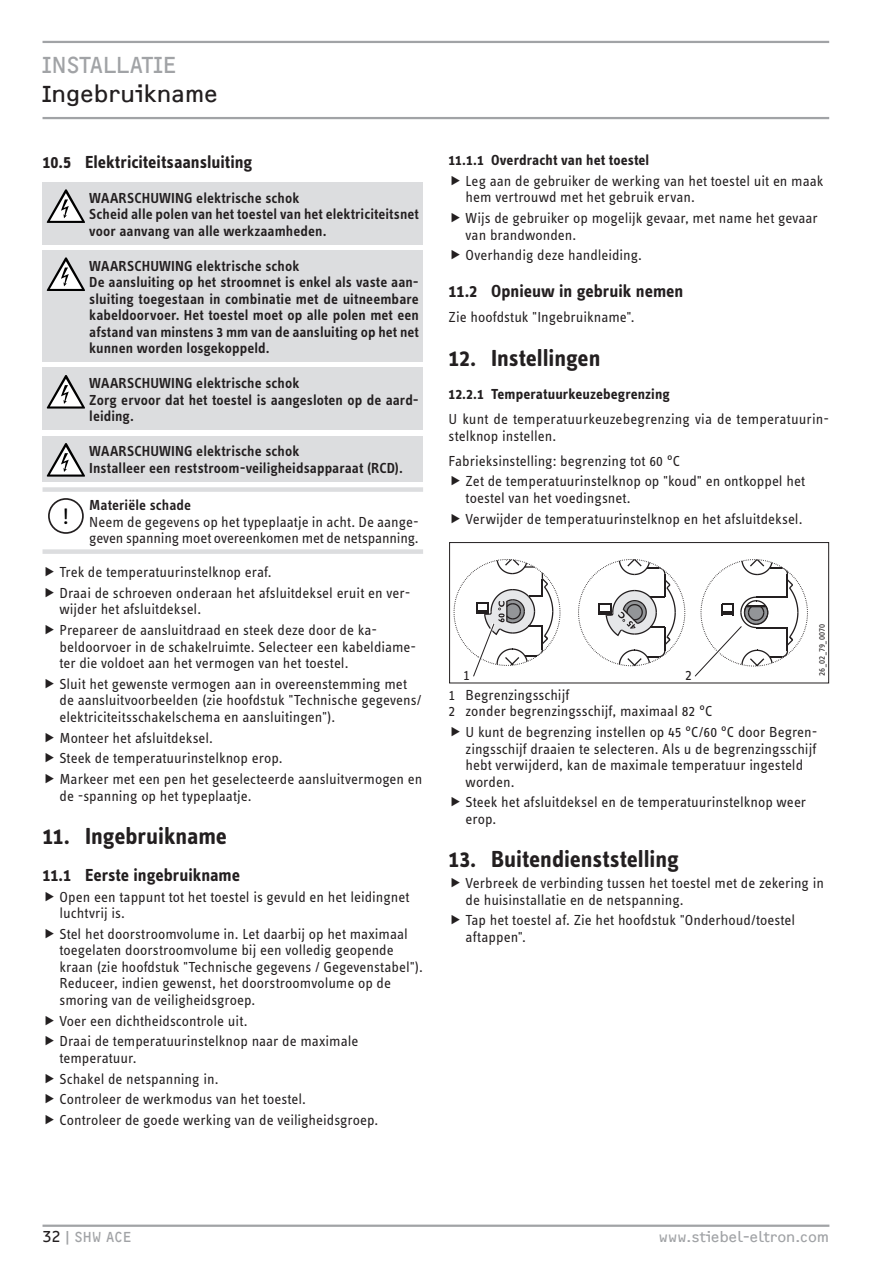
<style>
.page{position:relative;width:893px;height:1263px;background:#fff}
.page>*{position:absolute;margin:0;border:0;box-sizing:border-box;transform-origin:0 0}
.t1{font:700 24px "STE Info Text";color:#231f20}
.t2{font:24px "F2 FOCR Bczyk Com";letter-spacing:-.005em;color:#231f20}
.t3{font:24px "F2 FOCR Bczyk Com";letter-spacing:-.015em;color:#a1a3a6}
.t4{font:23.25px "STE Info Text";color:#000}
.t5{font:700 18px "STE Info Text";color:#231f20}
.t6{font:15px/16.5px "STE Info Text";color:#231f20}
.t7{font:600 15px/16.5px "STE Info Text";letter-spacing:.005em;color:#231f20}
.t8{font:700 15px "STE Info Text";letter-spacing:.005em;color:#231f20}
.t9{font:15px "F2 FOCR Bczyk Com";color:#a1a3a6}
.t10{font:9px "STE Info Text";letter-spacing:.02em;color:#231f20}
.s1{color:#231f20}
</style>
<div class="page">
<hr style="left:43px;top:1224px;width:786px;height:3px;background:#a1a3a6">
<hr style="left:43px;top:41px;width:786px;height:2px;background:#a1a3a6">
<hr style="left:43px;top:117px;width:786px;height:2px;background:#a1a3a6">
<div style="left:43px;top:182px;width:380px;height:62px;background:#dcdddf"></div>
<svg style="left:47px;top:189px;width:38px;height:34px"></svg>
<div style="left:43px;top:250px;width:380px;height:112px;background:#dcdddf"></div>
<svg style="left:47px;top:257px;width:38px;height:34px"></svg>
<div style="left:43px;top:368px;width:380px;height:62px;background:#dcdddf"></div>
<svg style="left:47px;top:375px;width:38px;height:34px"></svg>
<div style="left:43px;top:436px;width:380px;height:45px;background:#dcdddf"></div>
<svg style="left:47px;top:443px;width:38px;height:34px"></svg>
<div style="left:43px;top:487px;width:380px;height:5px;background:#dcdddf"></div>
<div style="left:43px;top:549px;width:380px;height:5px;background:#dcdddf"></div>
<div style="left:48px;top:498px;width:36px;height:36px;border:2px solid #231f20;border-radius:50%"></div>
<div style="left:449px;top:542px;width:380px;height:141px;border:1px solid #231f20"></div>
<svg style="left:453px;top:559px;width:355px;height:118px"></svg>
<h1 class="t3" style="left:43px;top:51px;width:135px">INSTALLATIE</h1>
<h1 class="t2" style="left:43px;top:80px;width:177px">Ingebruikname</h1>
<p class="t5" style="left:43px;top:151px;width:211px">10.5 Elektriciteitsaansluiting</p>
<p class="t7" style="left:89px;top:189px;width:331px">WAARSCHUWING elektrische schok<br>Scheid alle polen van het toestel van het elektriciteitsnet voor aanvang van alle werkzaamheden.</p>
<p class="t7" style="left:89px;top:257px;width:331px">WAARSCHUWING elektrische schok<br>De aansluiting op het stroomnet is enkel als vaste aan&shy;sluiting toegestaan in combinatie met de uitneembare kabeldoorvoer. Het toestel moet op alle polen met een afstand van minstens 3 mm van de aansluiting op het net kunnen worden losgekoppeld.</p>
<p class="t7" style="left:89px;top:375px;width:331px">WAARSCHUWING elektrische schok<br>Zorg ervoor dat het toestel is aangesloten op de aard&shy;leiding.</p>
<p class="t7" style="left:89px;top:443px;width:315px">WAARSCHUWING elektrische schok<br>Installeer een reststroom-veiligheidsapparaat (RCD).</p>
<h2 class="t4" style="left:62px;top:503px;width:8px">!</h2>
<p class="t7" style="left:89px;top:497px;width:103px">Materiële schade</p>
<p class="t6" style="left:89px;top:513px;width:331px">Neem de gegevens op het typeplaatje in acht. De aange&shy;geven spanning moet overeenkomen met de netspanning.</p>
<p class="t6" style="left:60px;top:562px;width:352px;line-height:20.7px">Trek de temperatuurinstelknop eraf.<br>Draai de schroeven onderaan het afsluitdeksel eruit en ver-</p>
<p class="t6" style="left:60px;top:599px;width:319px;line-height:20.7px">wijder het afsluitdeksel.<br>Prepareer de aansluitdraad en steek deze door de ka-</p>
<p class="t6" style="left:60px;top:638px;width:358px">beldoorvoer in de schakelruimte. Selecteer een kabeldiame&shy;ter die voldoet aan het vermogen van het toestel.</p>
<p class="t6" style="left:60px;top:675px;width:363px">Sluit het gewenste vermogen aan in overeenstemming met de aansluitvoorbeelden (zie hoofdstuk "Technische gegevens/ elektriciteitsschakelschema en aansluitingen").</p>
<p class="t6" style="left:60px;top:727px;width:364px;line-height:20.7px">Monteer het afsluitdeksel.<br>Steek de temperatuurinstelknop erop.<br>Markeer met een pen het geselecteerde aansluitvermogen en</p>
<p class="t6" style="left:60px;top:787px;width:194px">de -spanning op het typeplaatje.</p>
<h1 class="t1" style="left:43px;top:822px;width:186px">11. Ingebruikname</h1>
<p class="t5" style="left:43px;top:864px;width:199px">11.1 Eerste ingebruikname</p>
<p class="t6" style="left:60px;top:888px;width:351px">Open een tappunt tot het toestel is gevuld en het leidingnet luchtvrij is.</p>
<p class="t6" style="left:60px;top:925px;width:365px">Stel het doorstroomvolume in. Let daarbij op het maximaal toegelaten doorstroomvolume bij een volledig geopende kraan (zie hoofdstuk "Technische gegevens / Gegevenstabel").<br>Reduceer, indien gewenst, het doorstroomvolume op de smoring van de veiligheidsgroep.</p>
<p class="t6" style="left:60px;top:1010px;width:300px;line-height:20.7px">Voer een dichtheidscontrole uit.<br>Draai de temperatuurinstelknop naar de maximale</p>
<p class="t6" style="left:60px;top:1047px;width:320px;line-height:20.7px">temperatuur.<br>Schakel de netspanning in.<br>Controleer de werkmodus van het toestel.<br>Controleer de goede werking van de veiligheidsgroep.</p>
<p class="t8" style="left:449px;top:151px;width:202px">11.1.1 Overdracht van het toestel</p>
<p class="t6" style="left:466px;top:173px;width:359px">Leg aan de gebruiker de werking van het toestel uit en maak hem vertrouwd met het gebruik ervan.</p>
<p class="t6" style="left:466px;top:210px;width:354px">Wijs de gebruiker op mogelijk gevaar, met name het gevaar van brandwonden.</p>
<p class="t6" style="left:466px;top:247px;width:178px">Overhandig deze handleiding.</p>
<p class="t5" style="left:449px;top:281px;width:236px">11.2 Opnieuw in gebruik nemen</p>
<p class="t6" style="left:449px;top:309px;width:188px">Zie hoofdstuk "Ingebruikname".</p>
<h1 class="t1" style="left:449px;top:344px;width:153px">12. Instellingen</h1>
<p class="t8" style="left:449px;top:385px;width:223px">12.2.1 Temperatuurkeuzebegrenzing</p>
<p class="t6" style="left:449px;top:411px;width:382px">U kunt de temperatuurkeuzebegrenzing via de temperatuurin&shy;stelknop instellen.</p>
<p class="t6" style="left:466px;top:450px;width:341px;line-height:20.7px;text-indent:-17px">Fabrieksinstelling: begrenzing tot 60 °C<br>Zet de temperatuurinstelknop op "koud" en ontkoppel het</p>
<p class="t6" style="left:466px;top:487px;width:338px;line-height:20.7px">toestel van het voedingsnet.<br>Verwijder de temperatuurinstelknop en het afsluitdeksel.</p>
<p class="t6" style="left:463px;top:666px;width:8px">1</p>
<p class="t6" style="left:685px;top:666px;width:8px">2</p>
<p class="t10" style="left:817px;top:676px;width:54px;rotate:-90deg">26_02_79_0070</p>
<p class="t6" style="left:449px;top:686px;width:265px">1 Begrenzingsschijf<br>2 zonder begrenzingsschijf, maximaal 82 °C</p>
<p class="t6" style="left:466px;top:724px;width:353px">U kunt de begrenzing instellen op 45 °C/60 °C door Begren&shy;zingsschijf draaien te selecteren. Als u de begrenzingsschijf hebt verwijderd, kan de maximale temperatuur ingesteld worden.</p>
<p class="t6" style="left:466px;top:794px;width:342px">Steek het afsluitdeksel en de temperatuurinstelknop weer erop.</p>
<h1 class="t1" style="left:449px;top:845px;width:232px">13. Buitendienststelling</h1>
<p class="t6" style="left:466px;top:875px;width:360px">Verbreek de verbinding tussen het toestel met de zekering in de huisinstallatie en de netspanning.</p>
<p class="t6" style="left:466px;top:912px;width:331px">Tap het toestel af. Zie het hoofdstuk "Onderhoud/toestel aftappen".</p>
<p class="t9" style="left:43px;top:1228px;width:90px"><span class="s1">32</span>|SHW ACE</p>
<p class="t9" style="left:659px;top:1228px;width:172px">www.stiebel-eltron.com</p>
</div>
